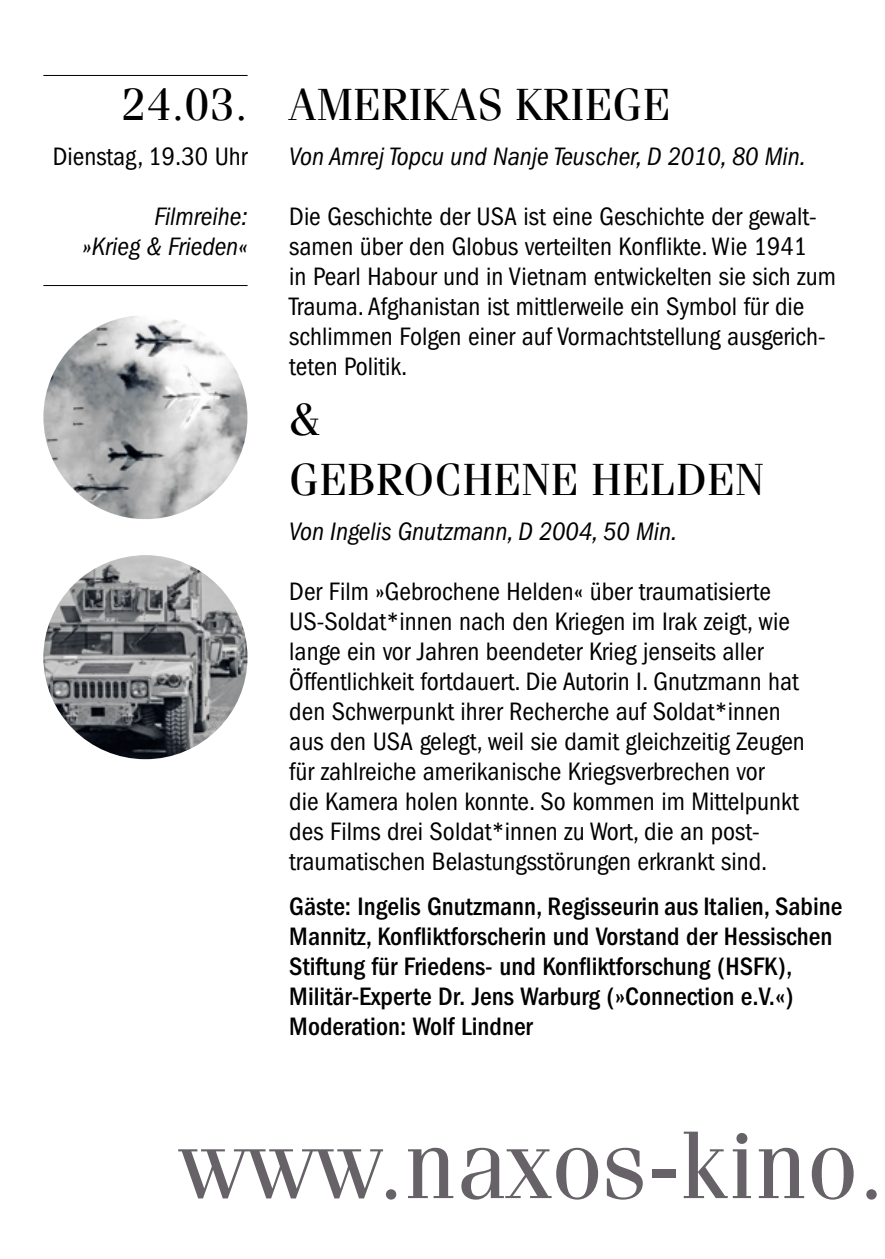
<style>
.page{position:relative;width:885px;height:1259px;background:#fff}
.page>*{position:absolute;margin:0;border:0;box-sizing:border-box;transform-origin:0 0}
.t1{font:96px "Fenice LT";letter-spacing:.005em;color:#666268}
.t2{font:45px/60px "Fenice LT";letter-spacing:.005em;color:#000}
.t3{font:condensed 26.1px/30px "Franklin Gothic LT";color:#000}
.t4{font:500 condensed 26.1px/30px "Franklin Gothic LT";color:#000}
.t5{font:italic condensed 26.1px/30px "Franklin Gothic LT";color:#000;text-align:right}
</style>
<div class="page">
<hr style="left:43px;top:75px;width:204px;height:1px;background:#000">
<hr style="left:43px;top:285px;width:204px;height:1px;background:#000">
<img style="left:43px;top:315px;width:204px;height:204px;border-radius:102px">
<img style="left:43px;top:555px;width:204px;height:204px;border-radius:102px">
<h2 class="t2" style="left:121px;top:74px;width:128px">24.03.</h2>
<p class="t3" style="left:53px;top:142px;width:196px">Dienstag, 19.30 Uhr</p>
<p class="t5" style="left:83px;top:202px;width:166px">Filmreihe:<br>»Krieg &amp; Frieden«</p>
<h2 class="t2" style="left:289px;top:74px;width:382px">AMERIKAS KRIEGE</h2>
<p class="t5" style="left:289px;top:142px;width:518px">Von Amrej Topcu und Nanje Teuscher, D 2010, 80 Min.</p>
<p class="t3" style="left:289px;top:202px;width:548px">Die Geschichte der USA ist eine Geschichte der gewalt&shy;samen über den Globus verteilten Konflikte. Wie 1941<br>in Pearl Habour und in Vietnam entwickelten sie sich zum Trauma. Afghanistan ist mittlerweile ein Symbol für die schlimmen Folgen einer auf Vormachtstellung ausgerich&shy;teten Politik.</p>
<h2 class="t2" style="left:289px;top:389px;width:476px">&amp;<br>GEBROCHENE HELDEN</h2>
<p class="t5" style="left:289px;top:517px;width:389px">Von Ingelis Gnutzmann, D 2004, 50 Min.</p>
<p class="t3" style="left:289px;top:577px;width:517px">Der Film »Gebrochene Helden« über traumatisierte US-Soldat*innen nach den Kriegen im Irak zeigt, wie lange ein vor Jahren beendeter Krieg jenseits aller Öffentlichkeit fortdauert. Die Autorin I. Gnutzmann hat den Schwerpunkt ihrer Recherche auf Soldat*innen aus den USA gelegt, weil sie damit gleichzeitig Zeugen für zahlreiche amerikanische Kriegsverbrechen vor<br>die Kamera holen konnte. So kommen im Mittelpunkt des Films drei Soldat*innen zu Wort, die an post&shy;traumatischen Belastungsstörungen erkrankt sind.</p>
<p class="t4" style="left:289px;top:892px;width:554px">Gäste: Ingelis Gnutzmann, Regisseurin aus Italien, Sabine Mannitz, Konfliktforscherin und Vorstand der Hessischen Stiftung für Friedens- und Konfliktforschung (HSFK), Militär-Experte Dr. Jens Warburg (»Connection e.V.«)<br>Moderation: Wolf Lindner</p>
<h1 class="t1" style="left:179px;top:1107px;width:707px">www.naxos-kino.</h1>
</div>
